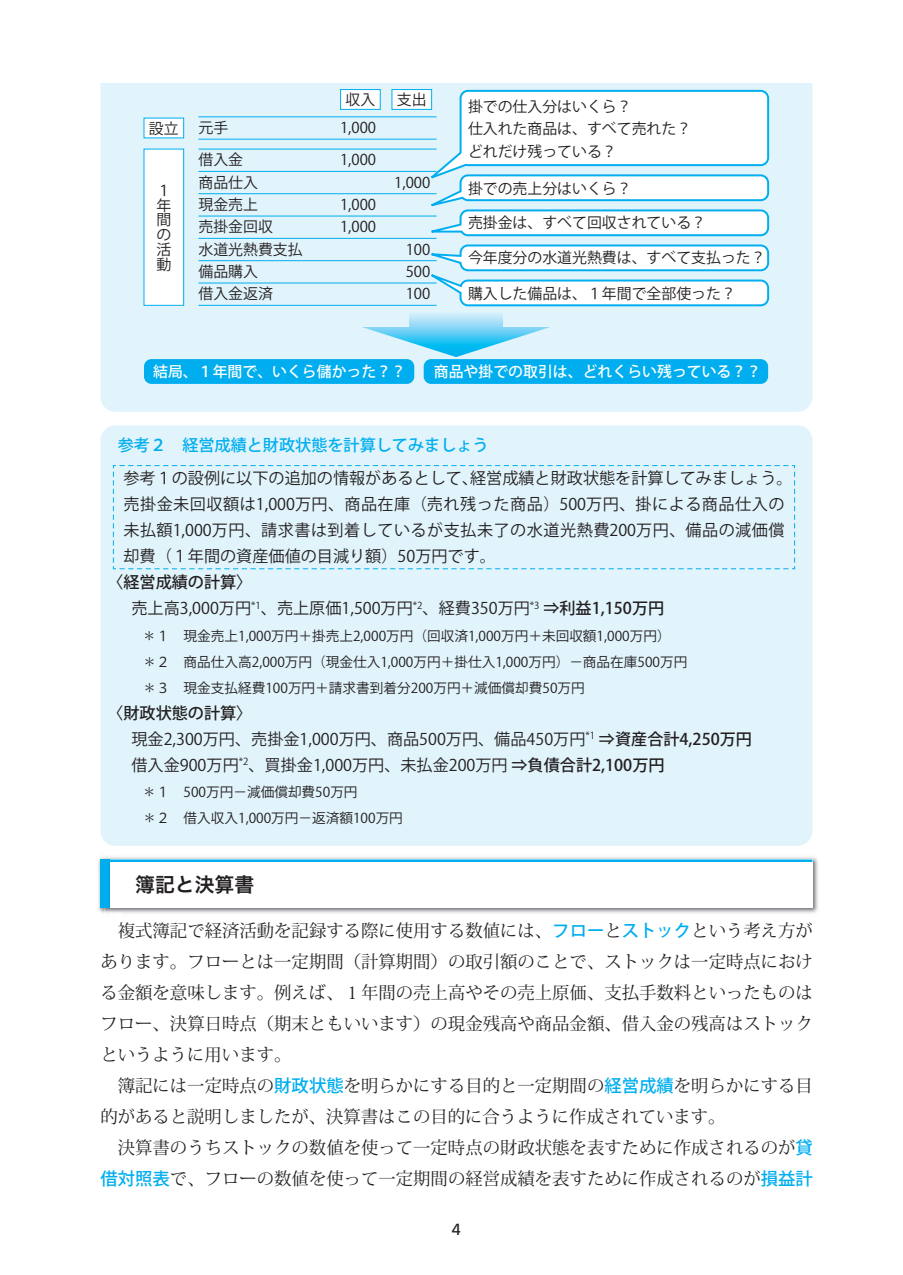
<style>
.page{position:relative;width:903px;height:1275px;background:#fff}
.page>*{position:absolute;margin:0;border:0;box-sizing:border-box;transform-origin:0 0}
.t1{font:19.78px "Hira Kaku Pro N W6";color:#231f20}
.t2{font:17.32px/31px "Koz Min Pro";color:#231f20;text-align:justify}
.t3{font:16.1px/26.1px "Koz Go Pro";color:#231f20}
.t4{font:500 16.1px "Koz Go Pro";color:#00aeef}
.t5{font:16.1px "Frutiger";color:#231f20}
.t6{font:14.88px/22.4px "Koz Go Pro Regular 90 pv RKSJ H";color:#231f20}
.t7{font:14.88px "Koz Go Pro Medium 90 pv RKSJ H";color:#fff}
.t8{font:14.88px/14.9px "Koz Go Pro Regular 90 pv RKSJ V";color:#231f20}
.t9{font:13.65px/26.1px "Koz Go Pro";color:#231f20}
.s1{font-weight:500}
.s2{font-family:"Koz Go Pro";font-weight:500;color:#00aeef}
</style>
<div class="page">
<div style="left:100px;top:69px;width:712px;height:343px;background:#e1f4fc;border-radius:15px"></div>
<img style="left:98px;top:857px;width:7px;height:56px">
<div style="left:100px;top:859px;width:10px;height:49px;background:#00aeef"></div>
<img style="left:105px;top:857px;width:713px;height:56px">
<img style="left:105px;top:862px;width:5px;height:46px">
<div style="left:110px;top:859px;width:702px;height:49px;background:#fff"></div>
<hr style="left:100px;top:859px;width:712px;height:3px;background:#00aeef">
<div style="left:100px;top:425px;width:712px;height:421px;background:#e1f4fc;border-radius:15px"></div>
<svg style="left:112px;top:465px;width:683px;height:105px"></svg>
<div style="left:144px;top:118px;width:40px;height:20px;background:#fff"></div>
<div style="left:341px;top:90px;width:39px;height:19px;background:#fff"></div>
<div style="left:340px;top:89px;width:40px;height:21px;border:1px solid #00aeef"></div>
<div style="left:392px;top:90px;width:40px;height:19px;background:#fff"></div>
<div style="left:392px;top:89px;width:40px;height:21px;border:1px solid #00aeef"></div>
<div style="left:144px;top:149px;width:40px;height:156px;background:#fff"></div>
<div style="left:144px;top:149px;width:40px;height:157px;border:1px solid #00aeef"></div>
<hr style="left:198px;top:117px;width:239px;height:1px;background:#00aeef">
<hr style="left:198px;top:139px;width:239px;height:1px;background:#00aeef">
<hr style="left:198px;top:149px;width:239px;height:1px;background:#00aeef">
<hr style="left:198px;top:171px;width:239px;height:1px;background:#00aeef">
<hr style="left:198px;top:193px;width:239px;height:1px;background:#00aeef">
<hr style="left:198px;top:216px;width:239px;height:1px;background:#00aeef">
<hr style="left:198px;top:238px;width:239px;height:1px;background:#00aeef">
<hr style="left:198px;top:260px;width:239px;height:1px;background:#00aeef">
<hr style="left:198px;top:283px;width:239px;height:1px;background:#00aeef">
<hr style="left:198px;top:305px;width:239px;height:1px;background:#00aeef">
<svg style="left:414px;top:89px;width:355px;height:148px"></svg>
<div style="left:460px;top:245px;width:308px;height:25px;background:#fff;border-radius:7px"></div>
<div style="left:459px;top:244px;width:310px;height:27px;border:2px solid #00aeef;border-radius:7px"></div>
<div style="left:144px;top:359px;width:270px;height:25px;background:#00aeef;border-radius:7px"></div>
<div style="left:424px;top:359px;width:344px;height:25px;background:#00aeef;border-radius:7px"></div>
<svg style="left:362px;top:266px;width:407px;height:91px"></svg>
<div style="left:87px;top:64px;width:744px;height:19px;background:#fff"></div>
<p class="t6" style="left:149px;top:117px;width:31px">設立</p>
<p class="t8" style="left:156px;top:183px;width:16px">１年間の活動</p>
<p class="t6" style="left:345px;top:89px;width:31px">収入</p>
<p class="t6" style="left:397px;top:89px;width:31px">支出</p>
<p class="t6" style="left:198px;top:117px;width:31px">元手</p>
<p class="t6" style="left:340px;top:117px;width:38px">1,000</p>
<p class="t6" style="left:198px;top:149px;width:46px">借入金</p>
<p class="t6" style="left:340px;top:149px;width:38px">1,000</p>
<p class="t6" style="left:198px;top:171px;width:61px">商品仕入</p>
<p class="t6" style="left:394px;top:171px;width:38px">1,000</p>
<p class="t6" style="left:198px;top:194px;width:61px">現金売上</p>
<p class="t6" style="left:340px;top:194px;width:38px">1,000</p>
<p class="t6" style="left:198px;top:216px;width:76px">売掛金回収</p>
<p class="t6" style="left:340px;top:216px;width:38px">1,000</p>
<p class="t6" style="left:198px;top:238px;width:106px">水道光熱費支払</p>
<p class="t6" style="left:406px;top:238px;width:26px">100</p>
<p class="t6" style="left:198px;top:261px;width:61px">備品購入</p>
<p class="t6" style="left:406px;top:261px;width:26px">500</p>
<p class="t6" style="left:198px;top:283px;width:76px">借入金返済</p>
<p class="t6" style="left:406px;top:283px;width:26px">100</p>
<p class="t6" style="left:468px;top:96px;width:225px">掛での仕入分はいくら？<br>仕入れた商品は、すべて売れた？どれだけ残っている？</p>
<p class="t6" style="left:468px;top:177px;width:165px">掛での売上分はいくら？</p>
<p class="t6" style="left:468px;top:212px;width:240px">売掛金は、すべて回収されている？</p>
<p class="t6" style="left:468px;top:247px;width:299px">今年度分の水道光熱費は、すべて支払った？</p>
<p class="t6" style="left:468px;top:283px;width:269px">購入した備品は、１年間で全部使った？</p>
<p class="t7" style="left:153px;top:362px;width:254px">結局、１年間で、いくら儲かった？？</p>
<p class="t7" style="left:434px;top:362px;width:329px">商品や掛での取引は、どれくらい残っている？？</p>
<p class="t4" style="left:118px;top:434px;width:372px">参考２ 経営成績と財政状態を計算してみましょう</p>
<p class="t3" style="left:123px;top:466px;width:671px">参考１の設例に以下の追加の情報があるとして、経営成績と財政状態を計算してみましょう。売掛金未回収額は1,000万円、商品在庫（売れ残った商品）500万円、掛による商品仕入の未払額1,000万円、請求書は到着しているが支払未了の水道光熱費200万円、備品の減価償却費（１年間の資産価値の目減り額）50万円です。</p>
<p class="t3" style="left:131px;top:570px;width:534px;text-indent:-24px"><span class="s1">〈経営成績の計算〉<br></span>売上高3,000万円<sup>*1</sup>、売上原価1,500万円<sup>*2</sup>、経費350万円<sup>*3</sup> <span class="s1">⇒利益1,150万円</span></p>
<p class="t9" style="left:143px;top:623px;width:546px">＊１ 現金売上1,000万円＋掛売上2,000万円（回収済1,000万円＋未回収額1,000万円）＊２ 商品仕入高2,000万円（現金仕入1,000万円＋掛仕入1,000万円）－商品在庫500万円＊３ 現金支払経費100万円＋請求書到着分200万円＋減価償却費50万円</p>
<p class="t3" style="left:131px;top:700px;width:622px;text-indent:-24px"><span class="s1">〈財政状態の計算〉<br></span>現金2,300万円、売掛金1,000万円、商品500万円、備品450万円<sup>*1</sup> <span class="s1">⇒資産合計4,250万円</span>借入金900万円<sup>*2</sup>、買掛金1,000万円、未払金200万円 <span class="s1">⇒負債合計2,100万円</span></p>
<p class="t9" style="left:143px;top:779px;width:262px">＊１ 500万円－減価償却費50万円<br>＊２ 借入収入1,000万円－返済額100万円</p>
<p class="t1" style="left:135px;top:866px;width:121px">簿記と決算書</p>
<p class="t2" style="left:100px;top:914px;width:714px;text-indent:17px">複式簿記で経済活動を記録する際に使用する数値には、<span class="s2">フロー</span>と<span class="s2">ストック</span>という考え方があります。フローとは一定期間（計算期間）の取引額のことで、ストックは一定時点における金額を意味します。例えば、１年間の売上高やその売上原価、支払手数料といったものはフロー、決算日時点（期末ともいいます）の現金残高や商品金額、借入金の残高はストックというように用います。</p>
<p class="t2" style="left:100px;top:1069px;width:714px;text-indent:17px">簿記には一定時点の<span class="s2">財政状態</span>を明らかにする目的と一定期間の<span class="s2">経営成績</span>を明らかにする目的があると説明しましたが、決算書はこの目的に合うように作成されています。</p>
<p class="t2" style="left:100px;top:1131px;width:714px;text-align:right">決算書のうちストックの数値を使って一定時点の財政状態を表すために作成されるのが<span class="s2">貸借対照表</span>で、フローの数値を使って一定期間の経営成績を表すために作成されるのが<span class="s2">損益計</span></p>
<p class="t5" style="left:452px;top:1223px;width:10px">4</p>
</div>
